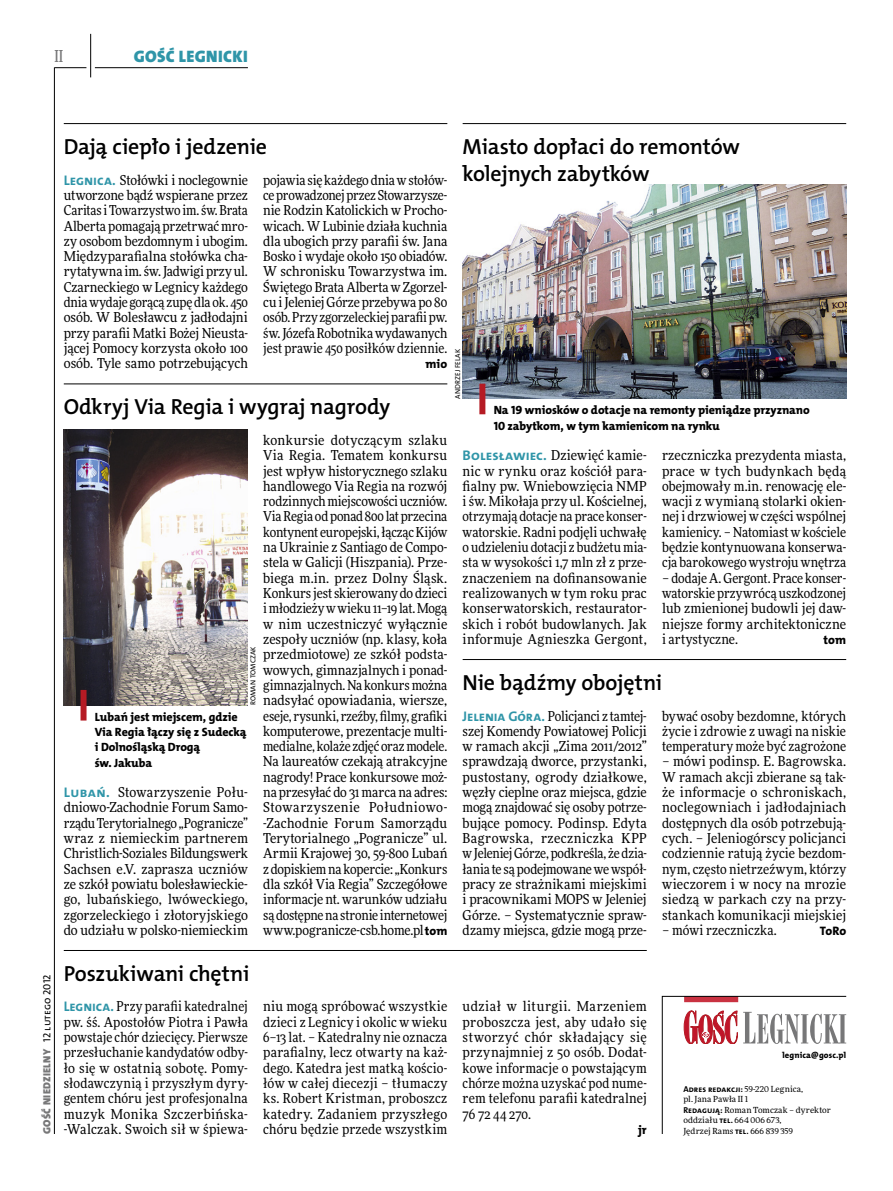
<style>
.page{position:relative;width:893px;height:1191px;background:#fff}
.page>*{position:absolute;margin:0;border:0;box-sizing:border-box;transform-origin:0 0}
.t1{font:21.9px/26.7px "The Mix HP6 Se Bld";letter-spacing:-.01em;color:#000}
.t2{font:16.65px "The Mix HP9 Blk";letter-spacing:.02em;color:#2f95a8}
.t3{font:500 16.5px "Freeday Narrow";color:#777778;scale:.9 1}
.t4{font:13.65px/15.3px "Freeday Narrow News";letter-spacing:.005em;color:#000;text-align:justify}
.t5{font:12.3px "The Mix HP8 Ex Bld";letter-spacing:.005em;color:#000}
.t6{font:12px/15.3px "The Mix HP8 Ex Bld";letter-spacing:-.005em;color:#000}
.t7{font:10.5px "The Mix HP9 Blk";letter-spacing:.025em;color:#777778}
.t8{font:8.55px "The Mix HP7 Bld";letter-spacing:.005em;color:#000}
.t9{font:8.55px "The Mix HP8 Ex Bld";letter-spacing:.015em;color:#000}
.t10{font:8.4px/10.5px "Freeday News";letter-spacing:.015em;color:#000}
.t11{font:7.2px "The Mix HP5 Plain";letter-spacing:.01em;color:#000}
.s1{font-family:"The Mix HP5 Plain";color:#000}
.s2{font-family:"The Mix HP7 Bld";font-size:13.95px;color:#2f95a8}
.s3{font-family:"The Mix HP8 Ex Bld";font-size:12.3px}
.s4{font-family:"Freeday News";font-size:8.4px}
.s5{font-family:"The Mix HP7 Bld";font-size:8.55px}
</style>
<div class="page">
<hr style="left:54px;top:67px;width:1px;height:1067px;background:#000">
<hr style="left:90px;top:34px;width:1px;height:43px;background:#000">
<hr style="left:54px;top:67px;width:32px;height:1px;background:#000">
<hr style="left:95px;top:67px;width:153px;height:1px;background:#000">
<svg style="left:662px;top:996px;width:185px;height:138px"></svg>
<img style="left:463px;top:185px;width:383px;height:214px">
<div style="left:479px;top:384px;width:6px;height:30px;background:#b51b24"></div>
<hr style="left:463px;top:659px;width:383px;height:1px;background:#000">
<hr style="left:64px;top:384px;width:383px;height:1px;background:#000">
<hr style="left:64px;top:123px;width:383px;height:1px;background:#000">
<img style="left:64px;top:430px;width:184px;height:275px">
<div style="left:81px;top:690px;width:6px;height:30px;background:#b51b24"></div>
<hr style="left:64px;top:950px;width:583px;height:1px;background:#000">
<hr style="left:463px;top:123px;width:383px;height:1px;background:#000">
<p class="t3" style="left:54px;top:46px;width:11px">II</p>
<p class="t2" style="left:134px;top:46px;width:115px">GOŚĆ LEGN ICKI</p>
<p class="t7" style="left:40px;top:1134px;width:161px;rotate:-90deg">GOŚĆ NIEDZIELNY <span class="s1">12 lutego 2012</span></p>
<h1 class="t1" style="left:463px;top:133px;width:279px">Miasto dopłaci do remontów kolejnych zabytków</h1>
<h1 class="t1" style="left:64px;top:133px;width:205px">Dają ciepło i jedzenie</h1>
<p class="t4" style="left:64px;top:172px;width:186px"><span class="s2">Legnica.</span> Stołówki i noclegownie utworzone bądź wspierane przez Caritas i Towarzystwo im. św. Brata Alberta pomagają przetrwać mro&shy;zy osobom bezdomnym i ubogim.<br>Międzyparafialna stołówka cha&shy;rytatywna im. św. Jadwigi przy ul.<br>Czarneckiego w Legnicy każdego dnia wydaje gorącą zupę dla ok. 450 osób. W Bolesławcu z jadłodajni przy parafii Matki Bożej Nieusta&shy;jącej Pomocy korzysta około 100 osób. Tyle samo potrzebujących</p>
<p class="t4" style="left:263px;top:172px;width:186px">pojawia się każdego dnia w stołów&shy;ce prowadzonej przez Stowarzysze&shy;nie Rodzin Katolickich w Procho&shy;wicach. W Lubinie działa kuchnia dla ubogich przy parafii św. Jana Bosko i wydaje około 150 obiadów.<br>W schronisku Towarzystwa im.<br>Świętego Brata Alberta w Zgorzel&shy;cu i Jeleniej Górze przebywa po 80 osób. Przy zgorzeleckiej parafii pw. św. Józefa Robotnika wydawanych jest prawie 450 posiłków dziennie.</p>
<p class="t11" style="left:453px;top:399px;width:51px;rotate:-90deg">Andrzej Felak</p>
<p class="t5" style="left:426px;top:356px;width:23px">mio</p>
<h1 class="t1" style="left:64px;top:394px;width:328px">Odkryj Via Regia i wygraj nagrody</h1>
<p class="t6" style="left:494px;top:403px;width:318px">Na 19 wniosków o dotacje na remonty pieniądze przyznano<br>10 zabytkom, w tym kamienicom na rynku</p>
<p class="t4" style="left:263px;top:432px;width:186px">konkursie dotyczącym szlaku Via Regia. Tematem konkursu jest wpływ historycznego szlaku handlowego Via Regia na rozwój rodzinnych miejscowości uczniów.<br>Via Regia od ponad 800 lat przecina kontynent europejski, łącząc Kijów na Ukrainie z Santiago de Compo&shy;stela w Galicji (Hiszpania). Prze&shy;biega m.in. przez Dolny Śląsk.<br>Konkurs jest skierowany do dzieci i młodzieży w wieku 11–19 lat. Mogą w nim uczestniczyć wyłącznie zespoły uczniów (np. klasy, koła przedmiotowe) ze szkół podsta&shy;wowych, gimnazjalnych i ponad&shy;gimnazjalnych. Na konkurs można nadsyłać opowiadania, wiersze, eseje, rysunki, rzeźby, filmy, grafiki komputerowe, prezentacje multi&shy;medialne, kolaże zdjęć oraz modele.<br>Na laureatów czekają atrakcyjne nagrody! Prace konkursowe moż&shy;na przesyłać do 31 marca na adres:<br>Stowarzyszenie Południowo--Zachodnie Forum Samorządu Terytorialnego „Pogranicze” ul.<br>Armii Krajowej 30, 59-800 Lubań z dopiskiem na kopercie: „Konkurs dla szkół Via Regia” Szczegółowe informacje nt. warunków udziału są dostępne na stronie internetowej www.pogranicze-csb.home.pl<span class="s3">tom</span></p>
<p class="t4" style="left:463px;top:447px;width:186px"><span class="s2">Bolesławiec.</span> Dziewięć kamie&shy;nic w rynku oraz kościół para&shy;fialny pw. Wniebowzięcia NMP i św. Mikołaja przy ul. Kościelnej, otrzymają dotacje na prace konser&shy;watorskie. Radni podjęli uchwałę o udzieleniu dotacji z budżetu mia&shy;sta w wysokości 1,7 mln zł z prze&shy;znaczeniem na dofinansowanie realizowanych w tym roku prac konserwatorskich, restaurator&shy;skich i robót budowlanych. Jak informuje Agnieszka Gergont,</p>
<p class="t4" style="left:662px;top:447px;width:186px">rzeczniczka prezydenta miasta, prace w tych budynkach będą obejmowały m.in. renowację ele&shy;wacji z wymianą stolarki okien&shy;nej i drzwiowej w części wspólnej kamienicy. – Natomiast w kościele będzie kontynuowana konserwa&shy;cja barokowego wystroju wnętrza</p>
<p class="t4" style="left:662px;top:570px;width:186px">– dodaje A. Gergont. Prace konser&shy;watorskie przywrócą uszkodzonej lub zmienionej budowli jej daw&shy;niejsze formy architektoniczne i artystyczne.</p>
<p class="t5" style="left:824px;top:632px;width:24px">tom</p>
<p class="t11" style="left:248px;top:705px;width:60px;rotate:-90deg">Roman Tomczak</p>
<h1 class="t1" style="left:463px;top:669px;width:201px">Nie bądźmy obojętni</h1>
<p class="t4" style="left:463px;top:708px;width:186px"><span class="s2">Jelenia Góra.</span> Policjanci z tamtej&shy;szej Komendy Powiatowej Policji w ramach akcji „Zima 2011/2012” sprawdzają dworce, przystanki, pustostany, ogrody działkowe, węzły cieplne oraz miejsca, gdzie mogą znajdować się osoby potrze&shy;bujące pomocy. Podinsp. Edyta Bagrowska, rzeczniczka KPP w Jeleniej Górze, podkreśla, że dzia&shy;łania te są podejmowane we współ&shy;pracy ze strażnikami miejskimi i pracownikami MOPS w Jeleniej Górze. – Systematycznie spraw&shy;dzamy miejsca, gdzie mogą prze-</p>
<p class="t4" style="left:662px;top:708px;width:186px">bywać osoby bezdomne, których życie i zdrowie z uwagi na niskie temperatury może być zagrożone</p>
<p class="t6" style="left:95px;top:709px;width:153px">Lubań jest miejscem, gdzie<br>Via Regia łączy się z Sudecką i Dolnośląską Drogą<br>św. Jakuba</p>
<p class="t4" style="left:662px;top:754px;width:186px">– mówi podinsp. E. Bagrowska.<br>W ramach akcji zbierane są tak&shy;że informacje o schroniskach, noclegowniach i jadłodajniach dostępnych dla osób potrzebują&shy;cych. – Jeleniogórscy policjanci codziennie ratują życie bezdom&shy;nym, często nietrzeźwym, którzy wieczorem i w nocy na mrozie siedzą w parkach czy na przy&shy;stankach komunikacji miejskiej</p>
<p class="t4" style="left:662px;top:922px;width:116px">– mówi rzeczniczka.</p>
<p class="t5" style="left:820px;top:923px;width:28px">ToRo</p>
<p class="t4" style="left:64px;top:784px;width:186px"><span class="s2">Lubań.</span> Stowarzyszenie Połu&shy;dniowo-Zachodnie Forum Samo&shy;rządu Terytorialnego „Pogranicze” wraz z niemieckim partnerem Christlich-Soziales Bildungswerk Sachsen e.V. zaprasza uczniów ze szkół powiatu bolesławieckie&shy;go, lubańskiego, lwóweckiego, zgorzeleckiego i złotoryjskiego do udziału w polsko-niemieckim</p>
<h1 class="t1" style="left:64px;top:960px;width:187px">Poszukiwani chętni</h1>
<p class="t4" style="left:64px;top:998px;width:186px"><span class="s2">Legnica.</span> Przy parafii katedralnej pw. śś. Apostołów Piotra i Pawła powstaje chór dziecięcy. Pierwsze przesłuchanie kandydatów odby&shy;ło się w ostatnią sobotę. Pomy&shy;słodawczynią i przyszłym dyry&shy;gentem chóru jest profesjonalna muzyk Monika Szczerbińska--Walczak. Swoich sił w śpiewa-</p>
<p class="t4" style="left:263px;top:998px;width:186px">niu mogą spróbować wszystkie dzieci z Legnicy i okolic w wieku 6–13 lat. – Katedralny nie oznacza parafialny, lecz otwarty na każ&shy;dego. Katedra jest matką kościo&shy;łów w całej diecezji – tłumaczy ks. Robert Kristman, proboszcz katedry. Zadaniem przyszłego chóru będzie przede wszystkim</p>
<p class="t4" style="left:463px;top:998px;width:186px">udział w liturgii. Marzeniem proboszcza jest, aby udało się stworzyć chór składający się przynajmniej z 50 osób. Dodat&shy;kowe informacje o powstającym chórze można uzyskać pod nume&shy;rem telefonu parafii katedralnej 76 72 44 270.</p>
<p class="t5" style="left:638px;top:1122px;width:10px">jr</p>
<p class="t9" style="left:782px;top:1050px;width:65px">legnica@gosc.pl</p>
<p class="t8" style="left:683px;top:1083px;width:121px">Adres redakcji: <span class="s4">59-220 Legnica,</span></p>
<p class="t10" style="left:683px;top:1094px;width:149px">pl. Jana Pawła II 1<br><span class="s5">Redagują:</span> Roman Tomczak – dyrektor oddziału <span class="s5">tel.</span> 664 006 673,<br>Jędrzej Rams <span class="s5">tel.</span> 666 839 359</p>
</div>
